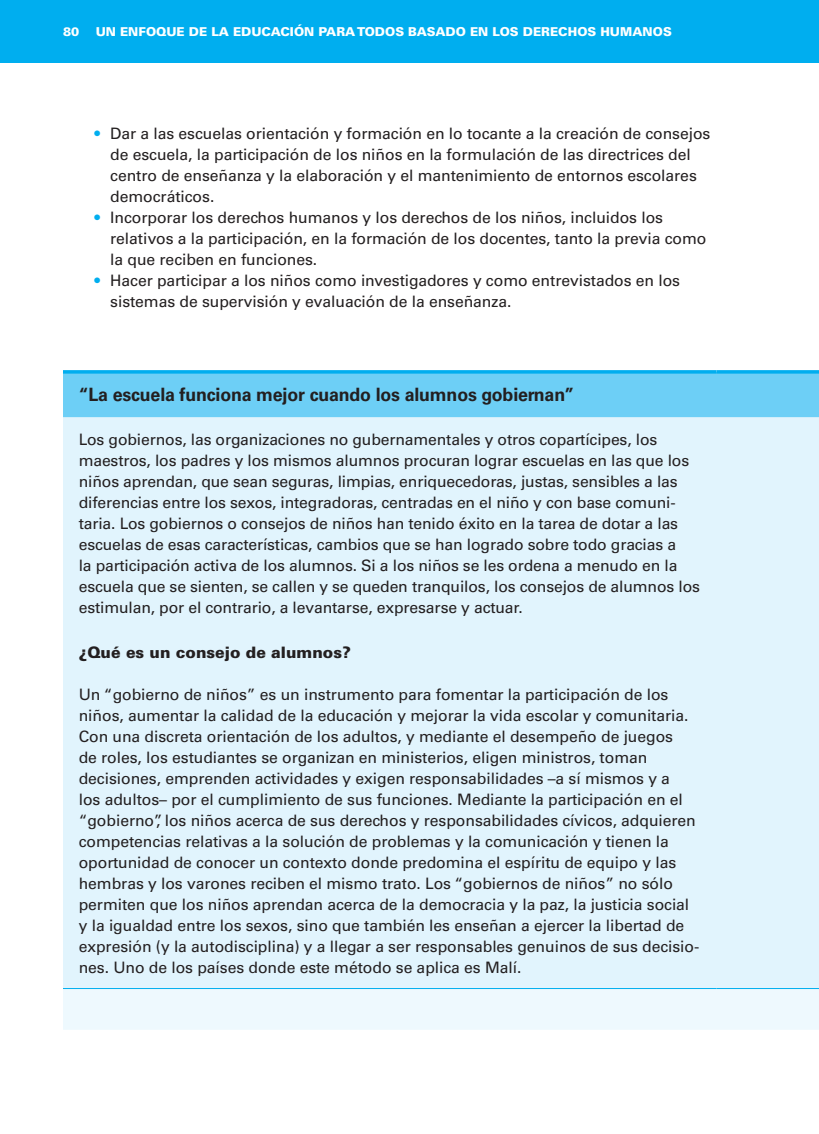
<style>
.page{position:relative;width:819px;height:1134px;background:#fff}
.page>*{position:absolute;margin:0;border:0;box-sizing:border-box;transform-origin:0 0}
.t1{font:700 18.38px "Univers";letter-spacing:-.01em;color:#231f20}
.t2{font:15.75px/21px "Univers";letter-spacing:-.005em;color:#231f20}
.t3{font:900 15.75px "Univers";color:#231f20}
.t4{font:900 12.25px "Univers";color:#fff}
.s1{color:#00aeef}
</style>
<div class="page">
<div style="left:63px;top:372px;width:756px;height:45px;background:#6dcff6"></div>
<div style="left:63px;top:417px;width:756px;height:571px;background:#e1f4fd"></div>
<div style="left:63px;top:989px;width:756px;height:41px;background:#eef9fe"></div>
<hr style="left:63px;top:988px;width:653px;height:1px;background:#00aeef">
<hr style="left:716px;top:988px;width:103px;height:1px;background:#00aeef">
<svg style="left:63px;top:370px;width:653px;height:4px;background:#11b3ef"></svg>
<svg style="left:716px;top:370px;width:103px;height:4px"></svg>
<div style="left:0;top:0;width:819px;height:63px;background:#00aeef"></div>
<p class="t4" style="left:63px;top:27px;width:18px">80</p>
<p class="t4" style="left:96px;top:27px;width:578px">UN ENFOQUE DE LA EDUCACIÓN PARA TODOS BASADO EN LOS DERECHOS HUMANOS</p>
<p class="t2" style="left:110px;top:124px;width:602px;text-indent:-16px"><span class="s1">•</span> Dar a las escuelas orientación y formación en lo tocante a la creación de consejos de escuela, la participación de los niños en la formulación de las directrices del centro de enseñanza y la elaboración y el mantenimiento de entornos escolares democráticos.</p>
<p class="t2" style="left:110px;top:208px;width:598px;text-indent:-16px"><span class="s1">•</span> Incorporar los derechos humanos y los derechos de los niños, incluidos los relativos a la participación, en la formación de los docentes, tanto la previa como la que reciben en funciones.</p>
<p class="t2" style="left:110px;top:271px;width:571px;text-indent:-16px"><span class="s1">•</span> Hacer participar a los niños como investigadores y como entrevistados en los sistemas de supervisión y evaluación de la enseñanza.</p>
<p class="t1" style="left:79px;top:388px;width:497px">“La escuela funciona mejor cuando los alumnos gobiernan”</p>
<p class="t2" style="left:79px;top:430px;width:623px">Los gobiernos, las organizaciones no gubernamentales y otros copartícipes, los maestros, los padres y los mismos alumnos procuran lograr escuelas en las que los niños aprendan, que sean seguras, limpias, enriquecedoras, justas, sensibles a las diferencias entre los sexos, integradoras, centradas en el niño y con base comuni&shy;taria. Los gobiernos o consejos de niños han tenido éxito en la tarea de dotar a las escuelas de esas características, cambios que se han logrado sobre todo gracias a<br>la participación activa de los alumnos. Si a los niños se les ordena a menudo en la escuela que se sienten, se callen y se queden tranquilos, los consejos de alumnos los estimulan, por el contrario, a levantarse, expresarse y actuar.</p>
<p class="t3" style="left:79px;top:647px;width:274px">¿Qué es un consejo de alumnos?</p>
<p class="t2" style="left:79px;top:685px;width:622px">Un “gobierno de niños” es un instrumento para fomentar la participación de los niños, aumentar la calidad de la educación y mejorar la vida escolar y comunitaria.<br>Con una discreta orientación de los adultos, y mediante el desempeño de juegos<br>de roles, los estudiantes se organizan en ministerios, eligen ministros, toman decisiones, emprenden actividades y exigen responsabilidades –a sí mismos y a<br>los adultos– por el cumplimiento de sus funciones. Mediante la participación en el “gobierno”, los niños acerca de sus derechos y responsabilidades cívicos, adquieren competencias relativas a la solución de problemas y la comunicación y tienen la oportunidad de conocer un contexto donde predomina el espíritu de equipo y las hembras y los varones reciben el mismo trato. Los “gobiernos de niños” no sólo permiten que los niños aprendan acerca de la democracia y la paz, la justicia social y la igualdad entre los sexos, sino que también les enseñan a ejercer la libertad de expresión (y la autodisciplina) y a llegar a ser responsables genuinos de sus decisio&shy;nes. Uno de los países donde este método se aplica es Malí.</p>
</div>
